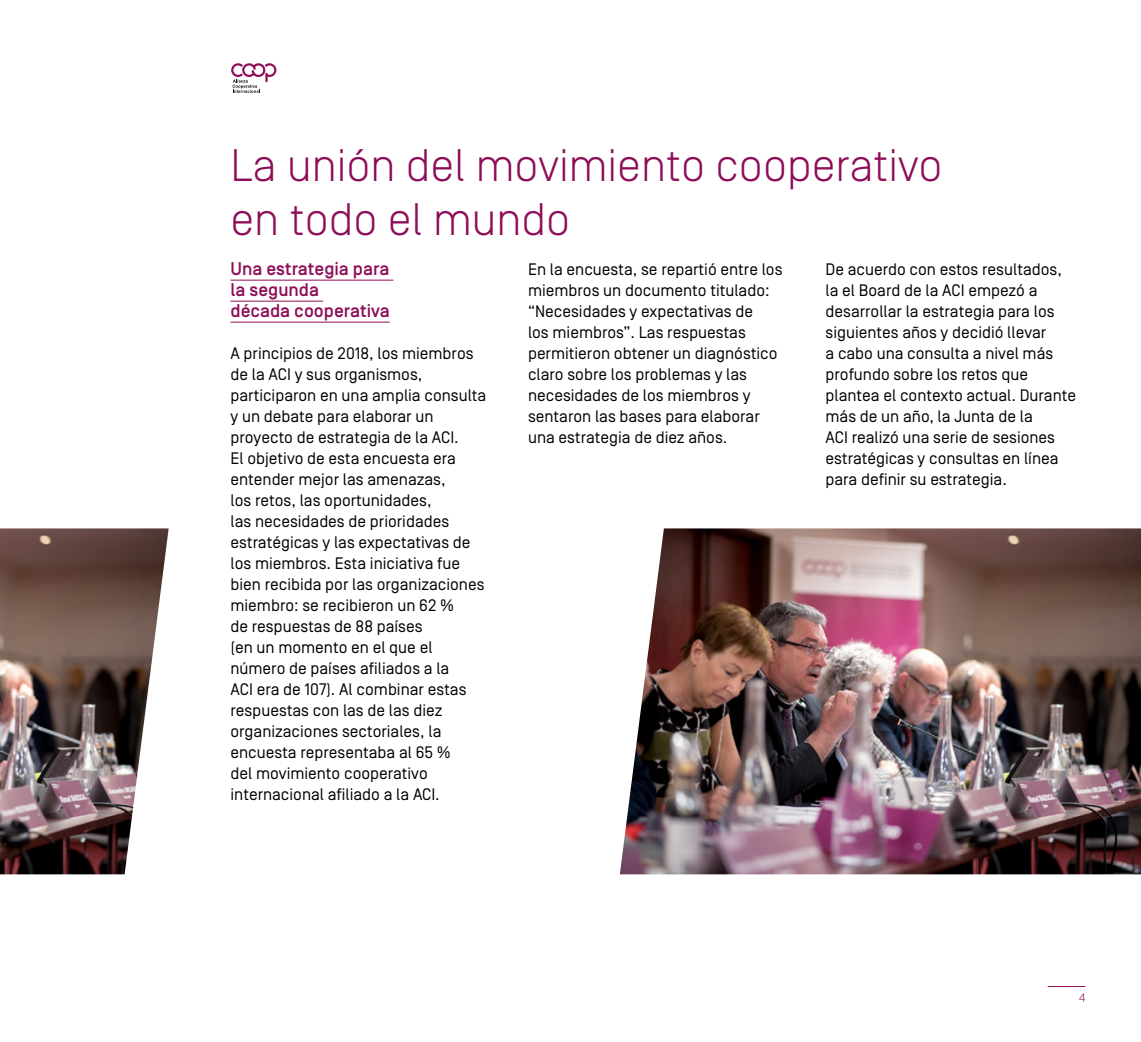
<style>
.page{position:relative;width:1141px;height:1042px;background:#fff}
.page>*{position:absolute;margin:0;border:0;box-sizing:border-box;transform-origin:0 0}
.t1{font:300 45.5px/54.6px "Simplon BP";color:#8d0d57}
.h4_1col{font:500 18.38px/21px "Simplon BP";color:#8d0d57}
.t2{font:16.62px/21px "Simplon BP Regular";color:#000}
.t3{font:300 12.25px "Simplon BP";color:#8d0d57}
</style>
<div class="page">
<svg style="left:231px;top:63px;width:45px;height:30px"></svg>
<hr style="left:230px;top:280px;width:163px;height:1px;background:#8d0d57">
<hr style="left:230px;top:301px;width:93px;height:1px;background:#8d0d57">
<hr style="left:230px;top:322px;width:160px;height:1px;background:#8d0d57">
<img style="left:620px;top:528px;width:521px;height:346px">
<img style="left:0;top:528px;width:169px;height:346px">
<hr style="left:1048px;top:986px;width:37px;height:1px;background:#8d0d57">
<p class="t1" style="left:230px;top:137px;width:714px">La unión del movimiento cooperativo en todo el mundo</p>
<p class="h4_1col" style="left:230px;top:258px;width:161px">Una estrategia para la segunda<br>década cooperativa</p>
<p class="t2" style="left:230px;top:343px;width:257px">A principios de 2018, los miembros de la ACI y sus organismos, participaron en una amplia consulta y un debate para elaborar un proyecto de estrategia de la ACI.<br>El objetivo de esta encuesta era entender mejor las amenazas,<br>los retos, las oportunidades,<br>las necesidades de prioridades estratégicas y las expectativas de los miembros. Esta iniciativa fue bien recibida por las organizaciones miembro: se recibieron un 62 %<br>de respuestas de 88 países<br>(en un momento en el que el número de países afiliados a la<br>ACI era de 107). Al combinar estas respuestas con las de las diez organizaciones sectoriales, la encuesta representaba al 65 %<br>del movimiento cooperativo internacional afiliado a la ACI.</p>
<p class="t2" style="left:528px;top:259px;width:256px">En la encuesta, se repartió entre los miembros un documento titulado: “Necesidades y expectativas de<br>los miembros”. Las respuestas permitieron obtener un diagnóstico claro sobre los problemas y las necesidades de los miembros y sentaron las bases para elaborar una estrategia de diez años.</p>
<p class="t2" style="left:826px;top:259px;width:252px">De acuerdo con estos resultados, la el Board de la ACI empezó a desarrollar la estrategia para los siguientes años y decidió llevar<br>a cabo una consulta a nivel más profundo sobre los retos que plantea el contexto actual. Durante más de un año, la Junta de la<br>ACI realizó una serie de sesiones estratégicas y consultas en línea para definir su estrategia.</p>
<p class="t3" style="left:1079px;top:990px;width:8px">4</p>
</div>
